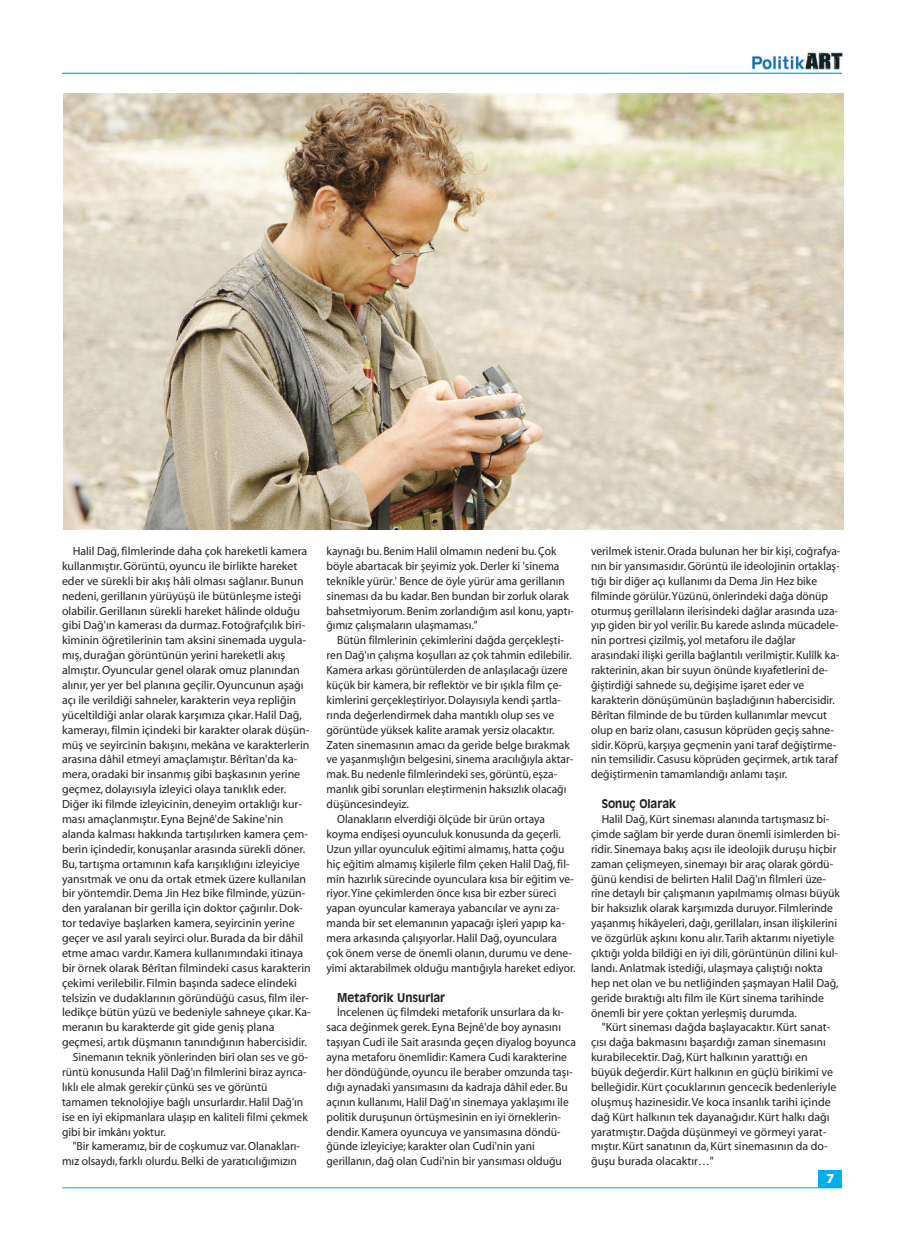
<style>
.page{position:relative;width:904px;height:1241px;background:#fff}
.page>*{position:absolute;margin:0;border:0;box-sizing:border-box;transform-origin:0 0}
.t1{font:13.75px "D Myriad Turk Blk";color:#fff}
.t2{font:11.88px/14.9px "D Myriad Turk Rg";color:#231f20}
.t3{font:700 11.88px "Incised 901 BT";color:#231f20}
</style>
<div class="page">
<img style="left:752px;top:50px;width:91px;height:20px">
<hr style="left:62px;top:1187px;width:780px;height:1px;background:#00aeef">
<hr style="left:62px;top:73px;width:780px;height:1px;background:#00aeef">
<div style="left:818px;top:1170px;width:24px;height:17px;background:#00aeef"></div>
<img style="left:63px;top:93px;width:780px;height:436px">
<p class="t2" style="left:73px;top:544px;width:236px">Halil Dağ, filmlerinde daha çok hareketli kamera</p>
<p class="t2" style="left:62px;top:559px;width:237px">kullanmıştır. Görüntü, oyuncu ile birlikte hareket</p>
<p class="t2" style="left:62px;top:574px;width:243px">eder ve sürekli bir akış hâli olması sağlanır. Bunun</p>
<p class="t2" style="left:62px;top:589px;width:241px">nedeni, gerillanın yürüyüşü ile bütünleşme isteği</p>
<p class="t2" style="left:62px;top:604px;width:240px">olabilir. Gerillanın sürekli hareket hâlinde olduğu</p>
<p class="t2" style="left:62px;top:619px;width:245px">gibi Dağ'ın kamerası da durmaz. Fotoğrafçılık biri-</p>
<p class="t2" style="left:62px;top:634px;width:245px">kiminin öğretilerinin tam aksini sinemada uygula-</p>
<p class="t2" style="left:62px;top:648px;width:225px">mış, durağan görüntünün yerini hareketli akış</p>
<p class="t2" style="left:62px;top:663px;width:239px">almıştır. Oyuncular genel olarak omuz planından</p>
<p class="t2" style="left:62px;top:678px;width:243px">alınır, yer yer bel planına geçilir. Oyuncunun aşağı</p>
<p class="t2" style="left:62px;top:693px;width:235px">açı ile verildiği sahneler, karakterin veya repliğin</p>
<p class="t2" style="left:62px;top:708px;width:241px">yüceltildiği anlar olarak karşımıza çıkar. Halil Dağ,</p>
<p class="t2" style="left:62px;top:723px;width:249px">kamerayı, filmin içindeki bir karakter olarak düşün-</p>
<p class="t2" style="left:62px;top:738px;width:249px">müş ve seyircinin bakışını, mekâna ve karakterlerin</p>
<p class="t2" style="left:62px;top:753px;width:237px">arasına dâhil etmeyi amaçlamıştır. Bêrîtan'da ka-</p>
<p class="t2" style="left:62px;top:767px;width:240px">mera, oradaki bir insanmış gibi başkasının yerine</p>
<p class="t2" style="left:62px;top:782px;width:225px">geçmez, dolayısıyla izleyici olaya tanıklık eder.</p>
<p class="t2" style="left:62px;top:797px;width:242px">Diğer iki filmde izleyicinin, deneyim ortaklığı kur-</p>
<p class="t2" style="left:62px;top:812px;width:223px">ması amaçlanmıştır. Eyna Bejnê'de Sakine'nin</p>
<p class="t2" style="left:62px;top:827px;width:247px">alanda kalması hakkında tartışılırken kamera çem-</p>
<p class="t2" style="left:62px;top:842px;width:245px">berin içindedir, konuşanlar arasında sürekli döner.</p>
<p class="t2" style="left:62px;top:857px;width:239px">Bu, tartışma ortamının kafa karışıklığını izleyiciye</p>
<p class="t2" style="left:62px;top:872px;width:246px">yansıtmak ve onu da ortak etmek üzere kullanılan</p>
<p class="t2" style="left:62px;top:886px;width:245px">bir yöntemdir. Dema Jin Hez bike filminde, yüzün-</p>
<p class="t2" style="left:62px;top:901px;width:242px">den yaralanan bir gerilla için doktor çağırılır. Dok-</p>
<p class="t2" style="left:62px;top:916px;width:234px">tor tedaviye başlarken kamera, seyircinin yerine</p>
<p class="t2" style="left:62px;top:931px;width:243px">geçer ve asıl yaralı seyirci olur. Burada da bir dâhil</p>
<p class="t2" style="left:62px;top:946px;width:242px">etme amacı vardır. Kamera kullanımındaki itinaya</p>
<p class="t2" style="left:62px;top:961px;width:250px">bir örnek olarak Bêrîtan filmindeki casus karakterin</p>
<p class="t2" style="left:62px;top:976px;width:236px">çekimi verilebilir. Filmin başında sadece elindeki</p>
<p class="t2" style="left:62px;top:991px;width:248px">telsizin ve dudaklarının göründüğü casus, film iler-</p>
<p class="t2" style="left:62px;top:1005px;width:250px">ledikçe bütün yüzü ve bedeniyle sahneye çıkar. Ka-</p>
<p class="t2" style="left:62px;top:1020px;width:214px">meranın bu karakterde git gide geniş plana</p>
<p class="t2" style="left:62px;top:1035px;width:246px">geçmesi, artık düşmanın tanındığının habercisidir.</p>
<p class="t2" style="left:73px;top:1050px;width:237px">Sinemanın teknik yönlerinden biri olan ses ve gö-</p>
<p class="t2" style="left:62px;top:1065px;width:246px">rüntü konusunda Halil Dağ'ın filmlerini biraz ayrıca-</p>
<p class="t2" style="left:62px;top:1080px;width:207px">lıklı ele almak gerekir çünkü ses ve görüntü</p>
<p class="t2" style="left:62px;top:1095px;width:243px">tamamen teknolojiye bağlı unsurlardır. Halil Dağ'ın</p>
<p class="t2" style="left:62px;top:1110px;width:247px">ise en iyi ekipmanlara ulaşıp en kaliteli filmi çekmek</p>
<p class="t2" style="left:62px;top:1124px;width:105px">gibi bir imkânı yoktur.</p>
<p class="t2" style="left:73px;top:1139px;width:229px">"Bir kameramız, bir de coşkumuz var. Olanakları-</p>
<p class="t2" style="left:62px;top:1154px;width:236px">mız olsaydı, farklı olurdu. Belki de yaratıcılığımızın</p>
<p class="t2" style="left:326px;top:544px;width:249px">kaynağı bu. Benim Halil olmamın nedeni bu. Çok böyle abartacak bir şeyimiz yok. Derler ki 'sinema teknikle yürür.' Bence de öyle yürür ama gerillanın sineması da bu kadar. Ben bundan bir zorluk olarak bahsetmiyorum. Benim zorlandığım asıl konu, yaptı&shy;ğımız çalışmaların ulaşmaması."</p>
<p class="t2" style="left:337px;top:634px;width:228px">Bütün filmlerinin çekimlerini dağda gerçekleşti-</p>
<p class="t2" style="left:326px;top:648px;width:247px">ren Dağ'ın çalışma koşulları az çok tahmin edilebilir.</p>
<p class="t2" style="left:326px;top:663px;width:243px">Kamera arkası görüntülerden de anlaşılacağı üzere</p>
<p class="t2" style="left:326px;top:678px;width:237px">küçük bir kamera, bir reflektör ve bir ışıkla film çe-</p>
<p class="t2" style="left:326px;top:693px;width:236px">kimlerini gerçekleştiriyor. Dolayısıyla kendi şartla-</p>
<p class="t2" style="left:326px;top:708px;width:229px">rında değerlendirmek daha mantıklı olup ses ve</p>
<p class="t2" style="left:326px;top:723px;width:229px">görüntüde yüksek kalite aramak yersiz olacaktır.</p>
<p class="t2" style="left:326px;top:738px;width:245px">Zaten sinemasının amacı da geride belge bırakmak</p>
<p class="t2" style="left:326px;top:753px;width:248px">ve yaşanmışlığın belgesini, sinema aracılığıyla aktar-</p>
<p class="t2" style="left:326px;top:767px;width:232px">mak. Bu nedenle filmlerindeki ses, görüntü, eşza-</p>
<p class="t2" style="left:326px;top:782px;width:241px">manlık gibi sorunları eleştirmenin haksızlık olacağı</p>
<p class="t2" style="left:326px;top:797px;width:84px">düşüncesindeyiz.</p>
<p class="t2" style="left:337px;top:812px;width:209px">Olanakların elverdiği ölçüde bir ürün ortaya</p>
<p class="t2" style="left:326px;top:827px;width:236px">koyma endişesi oyunculuk konusunda da geçerli.</p>
<p class="t2" style="left:326px;top:842px;width:239px">Uzun yıllar oyunculuk eğitimi almamış, hatta çoğu</p>
<p class="t2" style="left:326px;top:857px;width:244px">hiç eğitim almamış kişilerle film çeken Halil Dağ, fil-</p>
<p class="t2" style="left:326px;top:872px;width:249px">min hazırlık sürecinde oyunculara kısa bir eğitim ve-</p>
<p class="t2" style="left:326px;top:886px;width:231px">riyor. Yine çekimlerden önce kısa bir ezber süreci</p>
<p class="t2" style="left:326px;top:901px;width:234px">yapan oyuncular kameraya yabancılar ve aynı za-</p>
<p class="t2" style="left:326px;top:916px;width:240px">manda bir set elemanının yapacağı işleri yapıp ka-</p>
<p class="t2" style="left:326px;top:931px;width:232px">mera arkasında çalışıyorlar. Halil Dağ, oyunculara</p>
<p class="t2" style="left:326px;top:946px;width:247px">çok önem verse de önemli olanın, durumu ve dene-</p>
<p class="t2" style="left:326px;top:961px;width:251px">yimi aktarabilmek olduğu mantığıyla hareket ediyor.</p>
<p class="t3" style="left:337px;top:989px;width:110px">Metaforik Unsurlar</p>
<p class="t2" style="left:326px;top:1005px;width:251px;text-indent:11px">İncelenen üç filmdeki metaforik unsurlara da kı&shy;saca değinmek gerek. Eyna Bejnê'de boy aynasını taşıyan Cudi ile Sait arasında geçen diyalog boyunca ayna metaforu önemlidir: Kamera Cudi karakterine her döndüğünde, oyuncu ile beraber omzunda taşı&shy;dığı aynadaki yansımasını da kadraja dâhil eder. Bu açının kullanımı, Halil Dağ'ın sinemaya yaklaşımı ile politik duruşunun örtüşmesinin en iyi örneklerin&shy;dendir. Kamera oyuncuya ve yansımasına döndü&shy;ğünde izleyiciye; karakter olan Cudi'nin yani gerillanın, dağ olan Cudi'nin bir yansıması olduğu</p>
<p class="t2" style="left:591px;top:544px;width:251px">verilmek istenir. Orada bulunan her bir kişi, coğrafya&shy;nın bir yansımasıdır. Görüntü ile ideolojinin ortaklaş&shy;tığı bir diğer açı kullanımı da Dema Jin Hez bike filminde görülür. Yüzünü, önlerindeki dağa dönüp oturmuş gerillaların ilerisindeki dağlar arasında uza&shy;yıp giden bir yol verilir. Bu karede aslında mücadele&shy;nin portresi çizilmiş, yol metaforu ile dağlar arasındaki ilişki gerilla bağlantılı verilmiştir. Kulîlk ka&shy;rakterinin, akan bir suyun önünde kıyafetlerini de&shy;ğiştirdiği sahnede su, değişime işaret eder ve karakterin dönüşümünün başladığının habercisidir.<br>Bêrîtan filminde de bu türden kullanımlar mevcut olup en bariz olanı, casusun köprüden geçiş sahne&shy;sidir. Köprü, karşıya geçmenin yani taraf değiştirme&shy;nin temsilidir. Casusu köprüden geçirmek, artık taraf değiştirmenin tamamlandığı anlamı taşır.</p>
<p class="t3" style="left:601px;top:796px;width:76px">Sonuç Olarak</p>
<p class="t2" style="left:591px;top:812px;width:250px;text-indent:11px">Halil Dağ, Kürt sineması alanında tartışmasız bi&shy;çimde sağlam bir yerde duran önemli isimlerden bi&shy;ridir. Sinemaya bakış açısı ile ideolojik duruşu hiçbir zaman çelişmeyen, sinemayı bir araç olarak gördü&shy;ğünü kendisi de belirten Halil Dağ'ın filmleri üze&shy;rine detaylı bir çalışmanın yapılmamış olması büyük bir haksızlık olarak karşımızda duruyor. Filmlerinde yaşanmış hikâyeleri, dağı, gerillaları, insan ilişkilerini ve özgürlük aşkını konu alır. Tarih aktarımı niyetiyle çıktığı yolda bildiği en iyi dili, görüntünün dilini kul&shy;landı. Anlatmak istediği, ulaşmaya çalıştığı nokta hep net olan ve bu netliğinden şaşmayan Halil Dağ, geride bıraktığı altı film ile Kürt sinema tarihinde önemli bir yere çoktan yerleşmiş durumda.</p>
<p class="t2" style="left:591px;top:1020px;width:247px;text-indent:11px">"Kürt sineması dağda başlayacaktır. Kürt sanat&shy;çısı dağa bakmasını başardığı zaman sinemasını kurabilecektir. Dağ, Kürt halkının yarattığı en büyük değerdir. Kürt halkının en güçlü birikimi ve belleğidir. Kürt çocuklarının gencecik bedenleriyle oluşmuş hazinesidir. Ve koca insanlık tarihi içinde dağ Kürt halkının tek dayanağıdır. Kürt halkı dağı yaratmıştır. Dağda düşünmeyi ve görmeyi yarat&shy;mıştır. Kürt sanatının da, Kürt sinemasının da do&shy;ğuşu burada olacaktır…"</p>
<p class="t1" style="left:826px;top:1172px;width:9px">7</p>
</div>
